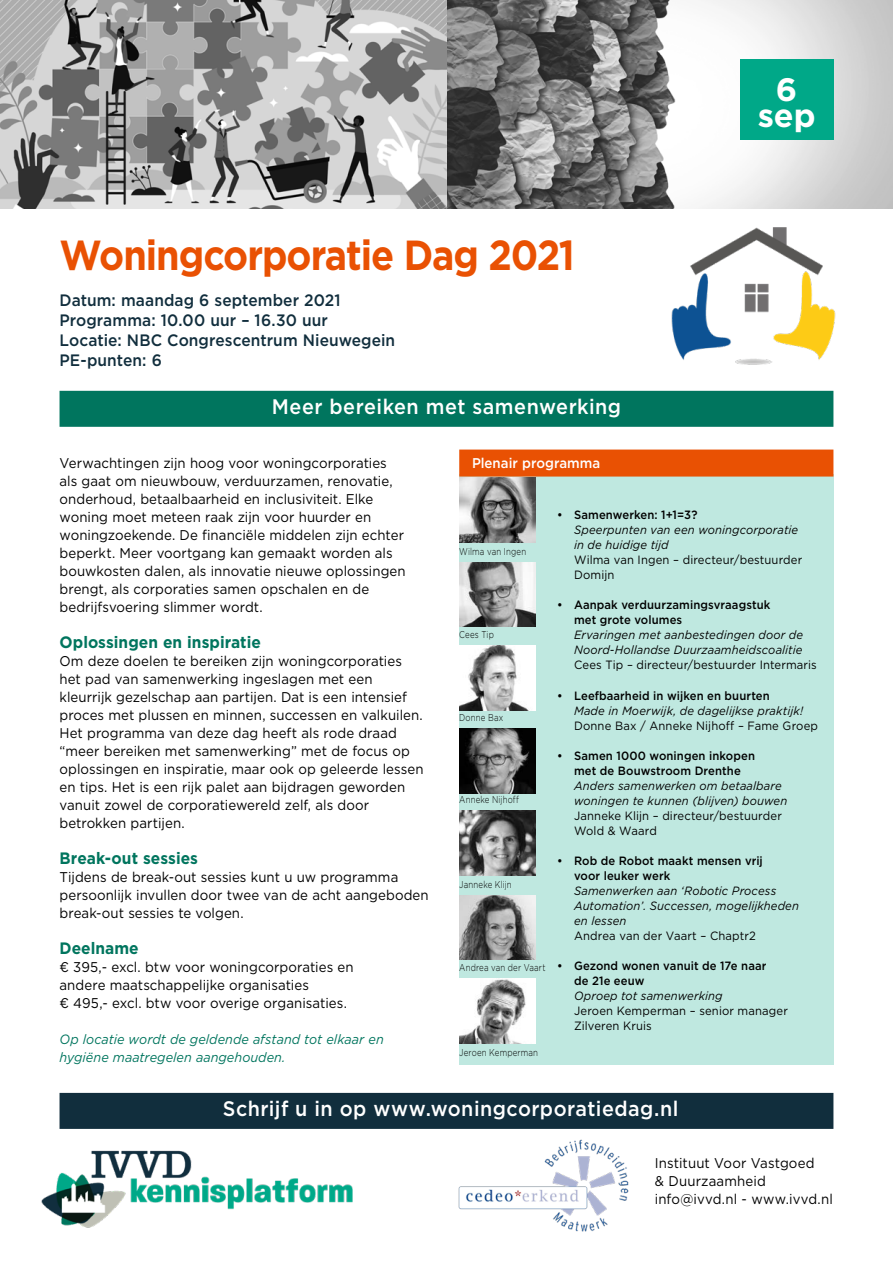
<style>
.page{position:relative;width:893px;height:1263px;background:#fff}
.page>*{position:absolute;margin:0;border:0;box-sizing:border-box;transform-origin:0 0}
._1_varia_Kop_Dag{font:700 42px "Gotham";letter-spacing:-.03em;color:#e95103;scale:.9 1}
._1_datum_blokje{font:700 32.4px "Gotham";color:#fff}
._3_varia_balk_VS_DG{font:500 21px "Gotham";letter-spacing:.025em;color:#fff;scale:.94 1}
._3_varia_balk_VS_gro{font:500 21px "Gotham";letter-spacing:.025em;color:#fff;scale:.94 1}
._1_varia_tekst_datum{font:500 16.5px/20.1px "Gotham";letter-spacing:.005em;color:#112e3d;scale:.94 1}
._2_redactie_tussenko{font:700 16.5px "Gotham";color:#00755e;scale:.94 1}
._2_varia_redactie_bo{font:14.1px/18px "Gotham";letter-spacing:.005em;color:#000;scale:.94 1}
._2_varia_redactie_ba{font:500 14.1px "Gotham";color:#fff;scale:.94 1}
._2_varia_redactie_bo-2{font:italic 13.5px/18px "Gotham";letter-spacing:.005em;color:#00755e;scale:.94 1}
._2_varia_redactie_bo-3{font:italic 12px/15px "Gotham";letter-spacing:.01em;color:#000;scale:.94 1}
._2_varia_redactie_bo-4{font:12px/15px "Gotham";letter-spacing:.015em;color:#000;scale:.94 1}
._3_varia_redactie_bo{font:500 12px/15px "Gotham";letter-spacing:.01em;color:#000;scale:.94 1}
._3_varia_redactie_sp{font:300 9.9px "Gotham";letter-spacing:.02em;color:#000;scale:.8 1}
.s1{font-style:italic}
</style>
<div class="page">
<img style="left:0;top:0;width:893px;height:208px">
<img style="left:671px;top:227px;width:165px;height:138px">
<div style="left:60px;top:391px;width:773px;height:36px;background:#00755e"></div>
<div style="left:740px;top:60px;width:93px;height:80px;background:#00a888"></div>
<img style="left:41px;top:1150px;width:312px;height:78px">
<img style="left:458px;top:1139px;width:171px;height:93px">
<div style="left:459px;top:474px;width:374px;height:591px;background:#bfe8e0"></div>
<div style="left:459px;top:450px;width:374px;height:27px;background:#e95103"></div>
<div style="left:60px;top:1093px;width:773px;height:36px;background:#112e3d"></div>
<img style="left:459px;top:728px;width:76px;height:65px">
<img style="left:459px;top:811px;width:76px;height:64px">
<img style="left:459px;top:645px;width:76px;height:65px">
<img style="left:459px;top:895px;width:76px;height:65px">
<img style="left:459px;top:477px;width:76px;height:65px">
<img style="left:459px;top:562px;width:76px;height:65px">
<img style="left:459px;top:979px;width:76px;height:64px">
<p class="_1_varia_Kop_Dag" style="left:60px;top:227px;width:574px">Woningcorporatie Dag 2021</p>
<p class="_1_varia_tekst_datum" style="left:60px;top:290px;width:359px">Datum: maandag 6 september 2021<br>Programma: 10.00 uur – 16.30 uur<br>Locatie: NBC Congrescentrum Nieuwegein<br>PE-punten: 6</p>
<p class="_3_varia_balk_VS_gro" style="left:272px;top:393px;width:373px">Meer bereiken met samenwerking</p>
<p class="_1_datum_blokje" style="left:776px;top:68px;width:23px">6</p>
<p class="_1_datum_blokje" style="left:758px;top:94px;width:59px">sep</p>
<p class="_2_varia_redactie_bo" style="left:60px;top:454px;width:370px">Verwachtingen zijn hoog voor woningcorporaties als gaat om nieuwbouw, verduurzamen, renovatie, onderhoud, betaalbaarheid en inclusiviteit. Elke woning moet meteen raak zijn voor huurder en woningzoekende. De financiële middelen zijn echter beperkt. Meer voortgang kan gemaakt worden als bouwkosten dalen, als innovatie nieuwe oplossingen brengt, als corporaties samen opschalen en de bedrijfsvoering slimmer wordt.</p>
<p class="_2_redactie_tussenko" style="left:60px;top:631px;width:216px">Oplossingen en inspiratie</p>
<p class="_2_varia_redactie_bo" style="left:60px;top:652px;width:389px">Om deze doelen te bereiken zijn woningcorporaties het pad van samenwerking ingeslagen met een kleurrijk gezelschap aan partijen. Dat is een intensief proces met plussen en minnen, successen en valkuilen.<br>Het programma van deze dag heeft als rode draad “meer bereiken met samenwerking” met de focus op oplossingen en inspiratie, maar ook op geleerde lessen en tips. Het is een rijk palet aan bijdragen geworden vanuit zowel de corporatiewereld zelf, als door betrokken partijen.</p>
<p class="_2_redactie_tussenko" style="left:60px;top:847px;width:149px">Break-out sessies</p>
<p class="_2_varia_redactie_bo" style="left:60px;top:868px;width:394px">Tijdens de break-out sessies kunt u uw programma persoonlijk invullen door twee van de acht aangeboden break-out sessies te volgen.</p>
<p class="_2_redactie_tussenko" style="left:60px;top:937px;width:86px">Deelname</p>
<p class="_2_varia_redactie_bo" style="left:60px;top:958px;width:314px">€ 395,- excl. btw voor woningcorporaties en andere maatschappelijke organisaties</p>
<p class="_2_varia_redactie_bo" style="left:60px;top:994px;width:307px">€ 495,- excl. btw voor overige organisaties.</p>
<p class="_2_varia_redactie_bo-2" style="left:60px;top:1030px;width:346px">Op locatie wordt de geldende afstand tot elkaar en hygiëne maatregelen aangehouden.</p>
<p class="_2_varia_redactie_ba" style="left:472px;top:454px;width:138px">Plenair programma</p>
<p class="_3_varia_redactie_sp" style="left:459px;top:545px;width:85px">Wilma van Ingen</p>
<p class="_3_varia_redactie_sp" style="left:459px;top:629px;width:45px">Cees Tip</p>
<p class="_3_varia_redactie_sp" style="left:459px;top:711px;width:56px">Donne Bax</p>
<p class="_3_varia_redactie_sp" style="left:459px;top:793px;width:76px">Anneke Nijhoff</p>
<p class="_3_varia_redactie_sp" style="left:459px;top:878px;width:67px">Janneke Klijn</p>
<p class="_3_varia_redactie_sp" style="left:459px;top:961px;width:109px">Andrea van der Vaart</p>
<p class="_3_varia_redactie_sp" style="left:459px;top:1046px;width:100px">Jeroen Kemperman</p>
<p class="_3_varia_redactie_bo" style="left:557px;top:508px;width:151px">• Samenwerken: 1+1=3?</p>
<p class="_2_varia_redactie_bo-3" style="left:574px;top:522px;width:240px">Speerpunten van een woningcorporatie in de huidige tijd</p>
<p class="_2_varia_redactie_bo-4" style="left:574px;top:552px;width:244px">Wilma van Ingen – directeur/bestuurder<br>Domijn</p>
<p class="_3_varia_redactie_bo" style="left:574px;top:598px;width:210px;text-indent:-17px">• Aanpak verduurzamingsvraagstuk met grote volumes</p>
<p class="_2_varia_redactie_bo-3" style="left:574px;top:627px;width:245px">Ervaringen met aanbestedingen door de<br>Noord-Hollandse Duurzaamheidscoalitie</p>
<p class="_2_varia_redactie_bo-4" style="left:574px;top:657px;width:260px">Cees Tip – directeur/bestuurder Intermaris</p>
<p class="_3_varia_redactie_bo" style="left:557px;top:688px;width:228px">• Leefbaarheid in wijken en buurten</p>
<p class="_2_varia_redactie_bo-3" style="left:574px;top:702px;width:245px">Made in Moerwijk, de dagelijkse praktijk!</p>
<p class="_2_varia_redactie_bo-4" style="left:574px;top:717px;width:261px">Donne Bax / Anneke Nijhoff – Fame Groep</p>
<p class="_3_varia_redactie_bo" style="left:557px;top:748px;width:212px;text-align:center">• Samen 1000 woningen inkopen met de Bouwstroom Drenthe</p>
<p class="_2_varia_redactie_bo-3" style="left:574px;top:777px;width:228px">Anders samenwerken om betaalbare woningen te kunnen (blijven) bouwen</p>
<p class="_2_varia_redactie_bo-4" style="left:574px;top:807px;width:223px">Janneke Klijn – directeur/bestuurder<br>Wold &amp; Waard</p>
<p class="_3_varia_redactie_bo" style="left:574px;top:853px;width:202px;text-indent:-17px">• Rob de Robot maakt mensen vrij voor leuker werk</p>
<p class="_2_varia_redactie_bo-3" style="left:574px;top:882px;width:241px">Samenwerken aan ‘Robotic Process<br>Automation’. Successen, mogelijkheden en lessen</p>
<p class="_2_varia_redactie_bo-4" style="left:574px;top:927px;width:195px">Andrea van der Vaart – Chaptr2</p>
<p class="_3_varia_redactie_bo" style="left:574px;top:958px;width:206px;text-indent:-17px">• Gezond wonen vanuit de 17e naar de 21e eeuw</p>
<p class="_2_varia_redactie_bo-4" style="left:574px;top:987px;width:229px"><span class="s1">Oproep tot samenwerking<br></span>Jeroen Kemperman – senior manager<br>Zilveren Kruis</p>
<p class="_3_varia_balk_VS_DG" style="left:223px;top:1095px;width:486px">Schrijf u in op www.woningcorporatiedag.nl</p>
<p class="_2_varia_redactie_bo" style="left:655px;top:1154px;width:171px">Instituut Voor Vastgoed</p>
<p class="_2_varia_redactie_bo" style="left:655px;top:1172px;width:120px">&amp; Duurzaamheid</p>
<p class="_2_varia_redactie_bo" style="left:655px;top:1190px;width:191px">info@ivvd.nl - www.ivvd.nl</p>
</div>
